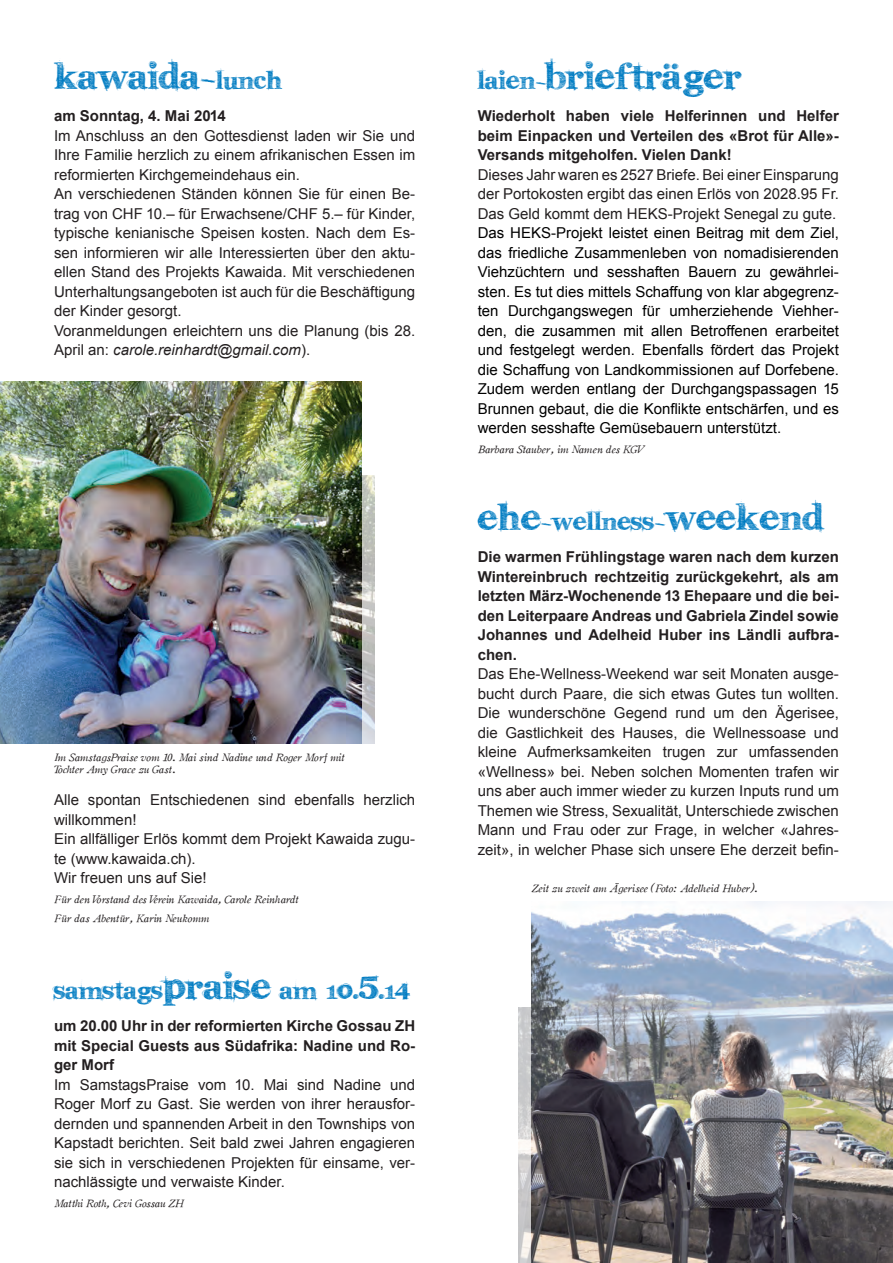
<style>
.page{position:relative;width:893px;height:1263px;background:#fff}
.page>*{position:absolute;margin:0;border:0;box-sizing:border-box;transform-origin:0 0}
.t1{font:48px "karabin E.";color:#007cc2}
.t2{font:33px "karabin E.";color:#007cc2}
.t3{font:15px/19.5px "Arial";color:#231f20;text-align:justify}
.t4{font:15px/19.5px "Arial";color:#000;text-align:justify}
.t5{font:700 15px/19.5px "Arial";color:#231f20;text-align:justify}
.t6{font:10.5px/12.6px "Oldstyle Italic HPLHS";color:#231f20}
.t7{font:10.5px "Oldstyle Italic HPLHS";letter-spacing:-.03em;color:#231f20}
.s1{font-size:33px}
.s2{font-style:italic}
.s3{font-size:48px}
</style>
<div class="page">
<img style="left:0;top:382px;width:361px;height:361px">
<img style="left:361px;top:475px;width:13px;height:268px">
<img style="left:531px;top:901px;width:362px;height:362px">
<img style="left:519px;top:1008px;width:12px;height:255px">
<h1 class="t1" style="left:54px;top:50px;width:230px">kawaida-<span class="s1">lunch</span></h1>
<p class="t5" style="left:54px;top:106px;width:173px">am Sonntag, 4. Mai 2014</p>
<p class="t3" style="left:54px;top:126px;width:363px;text-align:left">Im Anschluss an den Gottesdienst laden wir Sie und Ihre Familie herzlich zu einem afrikanischen Essen im reformierten Kirchgemeindehaus ein.<br>An verschiedenen Ständen können Sie für einen Be&shy;trag von CHF 10.– für Erwachsene/CHF 5.– für Kinder, typische kenianische Speisen kosten. Nach dem Es&shy;sen informieren wir alle Interessierten über den aktu&shy;ellen Stand des Projekts Kawaida. Mit verschiedenen Unterhaltungsangeboten ist auch für die Beschäftigung der Kinder gesorgt.<br>Voranmeldungen erleichtern uns die Planung (bis 28.<br>April an: <span class="s2">carole.reinhardt@gmail.com</span>).</p>
<p class="t6" style="left:54px;top:750px;width:292px">Im SamstagsPraise vom 10. Mai sind Nadine und Roger Morf mit<br>Tochter Amy Grace zu Gast.</p>
<p class="t3" style="left:54px;top:790px;width:363px;text-align:left">Alle spontan Entschiedenen sind ebenfalls herzlich willkommen!<br>Ein allfälliger Erlös kommt dem Projekt Kawaida zugu&shy;te (www.kawaida.ch).<br>Wir freuen uns auf Sie!</p>
<p class="t6" style="left:54px;top:888px;width:246px;line-height:19.5px">Für den Vorstand des Verein Kawaida, Carole Reinhardt<br>Für das Abentür, Karin Neukomm</p>
<h2 class="t2" style="left:54px;top:972px;width:358px">samstags<span class="s3">Praise</span> am 10.<span class="s3">5</span>.14</h2>
<p class="t5" style="left:54px;top:1016px;width:363px">um 20.00 Uhr in der reformierten Kirche Gossau ZH mit Special Guests aus Südafrika: Nadine und Ro&shy;ger Morf</p>
<p class="t3" style="left:54px;top:1075px;width:363px">Im SamstagsPraise vom 10. Mai sind Nadine und Roger Morf zu Gast. Sie werden von ihrer herausfor&shy;dernden und spannenden Arbeit in den Townships von Kapstadt berichten. Seit bald zwei Jahren engagieren sie sich in verschiedenen Projekten für einsame, ver&shy;nachlässigte und verwaiste Kinder.</p>
<p class="t7" style="left:54px;top:1195px;width:131px">Matthi Roth, Cevi Gossau ZH</p>
<h1 class="t1" style="left:478px;top:50px;width:266px"><span class="s1">Laien-</span>Briefträger</h1>
<p class="t5" style="left:478px;top:106px;width:363px">Wiederholt haben viele Helferinnen und Helfer beim Einpacken und Verteilen des «Brot für Alle»- Versands mitgeholfen. Vielen Dank!</p>
<p class="t3" style="left:478px;top:165px;width:363px">Dieses Jahr waren es 2527 Briefe. Bei einer Einsparung der Portokosten ergibt das einen Erlös von 2028.95 Fr.<br>Das Geld kommt dem HEKS-Projekt Senegal zu gute.</p>
<p class="t4" style="left:478px;top:223px;width:363px">Das HEKS-Projekt leistet einen Beitrag mit dem Ziel, das friedliche Zusammenleben von nomadisierenden Viehzüchtern und sesshaften Bauern zu gewährlei&shy;sten. Es tut dies mittels Schaffung von klar abgegrenz&shy;ten Durchgangswegen für umherziehende Viehher&shy;den, die zusammen mit allen Betroffenen erarbeitet und festgelegt werden. Ebenfalls fördert das Projekt die Schaffung von Landkommissionen auf Dorfebene.<br>Zudem werden entlang der Durchgangspassagen 15<br>Brunnen gebaut, die die Konflikte entschärfen, und es werden sesshafte Gemüsebauern unterstützt.</p>
<p class="t6" style="left:478px;top:442px;width:169px">Barbara Stauber, im Namen des KGV</p>
<h1 class="t1" style="left:478px;top:491px;width:348px">ehe<span class="s1">-Wellness-</span>Weekend</h1>
<p class="t5" style="left:478px;top:547px;width:363px">Die warmen Frühlingstage waren nach dem kurzen Wintereinbruch rechtzeitig zurückgekehrt, als am letzten März-Wochenende 13 Ehepaare und die bei&shy;den Leiterpaare Andreas und Gabriela Zindel sowie Johannes und Adelheid Huber ins Ländli aufbra&shy;chen.</p>
<p class="t3" style="left:478px;top:664px;width:363px">Das Ehe-Wellness-Weekend war seit Monaten ausge&shy;bucht durch Paare, die sich etwas Gutes tun wollten.<br>Die wunderschöne Gegend rund um den Ägerisee, die Gastlichkeit des Hauses, die Wellnessoase und kleine Aufmerksamkeiten trugen zur umfassenden «Wellness» bei. Neben solchen Momenten trafen wir uns aber auch immer wieder zu kurzen Inputs rund um Themen wie Stress, Sexualität, Unterschiede zwischen Mann und Frau oder zur Frage, in welcher «Jahres&shy;zeit», in welcher Phase sich unsere Ehe derzeit befin-</p>
<p class="t6" style="left:531px;top:881px;width:228px">Zeit zu zweit am Ägerisee (Foto: Adelheid Huber).</p>
</div>
